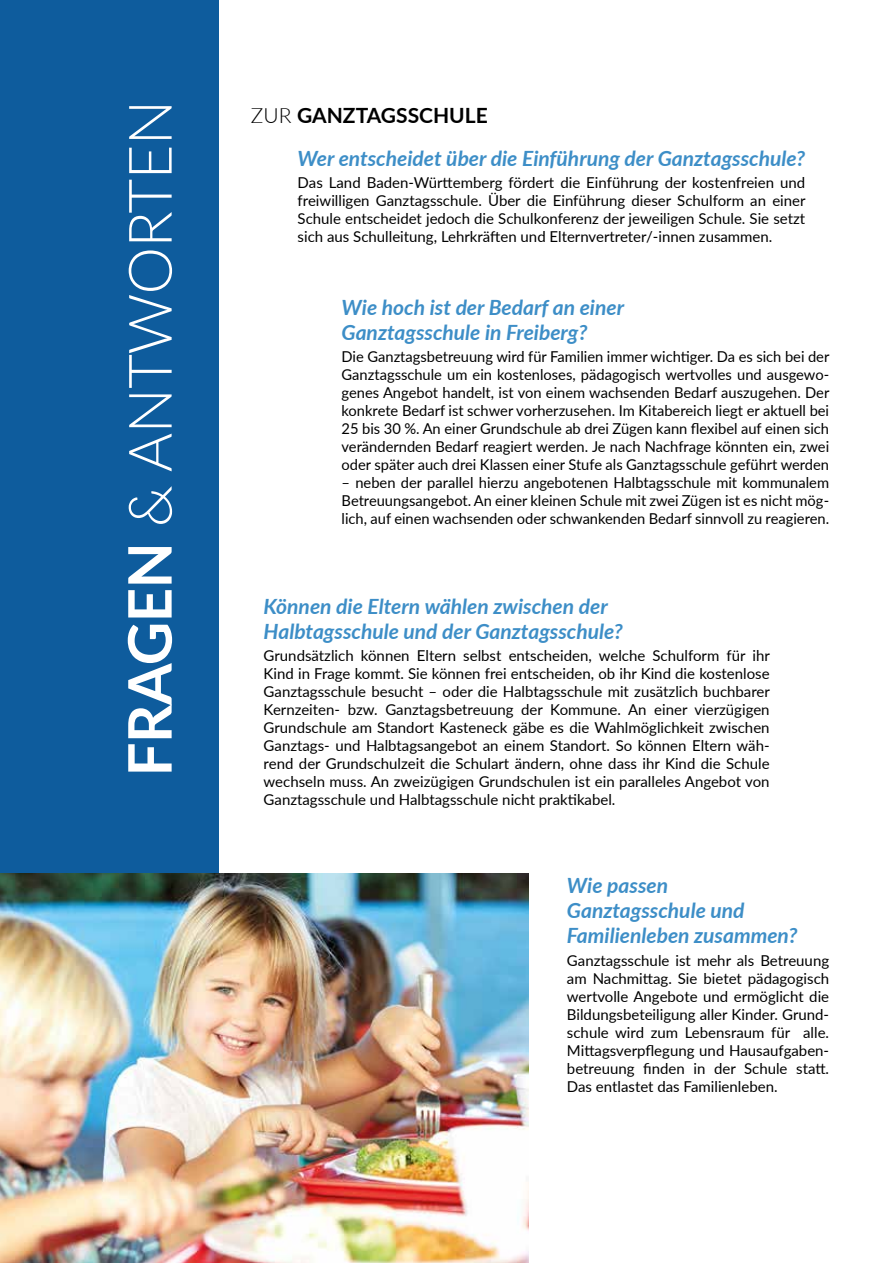
<style>
.page{position:relative;width:893px;height:1263px;background:#fff}
.page>*{position:absolute;margin:0;border:0;box-sizing:border-box;transform-origin:0 0}
.t1{font:300 60px "Lato";letter-spacing:-.01em;color:#fff}
.t2{font:italic 700 21px/25.2px "Lato";color:#3d8ec7}
.t3{font:15px/18px "Lato";color:#000;text-align:justify}
.s1{font-weight:700}
.s2{font-weight:300;font-style:normal;color:#000}
.s3{font-style:normal;color:#000}
</style>
<div class="page">
<div style="left:0;top:0;width:219px;height:1263px;background:#0e5c9d"></div>
<img style="left:0;top:873px;width:529px;height:390px">
<h1 class="t1" style="left:108px;top:776px;width:678px;rotate:-90deg"><span class="s1">FRAGEN</span> &amp; ANTWORTEN</h1>
<h2 class="t2" style="left:298px;top:93px;width:509px;line-height:42.5px;text-indent:-47px"><span class="s2">ZUR</span> <span class="s3">GANZTAGSSCHULE<br></span>Wer entscheidet über die Einführung der Ganztagsschule?</h2>
<p class="t3" style="left:298px;top:173px;width:509px">Das Land Baden-Württemberg fördert die Einführung der kostenfreien und freiwilligen Ganztagsschule. Über die Einführung dieser Schulform an einer Schule entscheidet jedoch die Schulkonferenz der jeweiligen Schule. Sie setzt sich aus Schulleitung, Lehrkräften und Elternvertreter/-innen zusammen.</p>
<h2 class="t2" style="left:342px;top:293px;width:284px">Wie hoch ist der Bedarf an einer<br>Ganztagsschule in Freiberg?</h2>
<p class="t3" style="left:342px;top:347px;width:489px">Die Ganztagsbetreuung wird für Familien immer wichtiger. Da es sich bei der Ganztagsschule um ein kostenloses, pädagogisch wertvolles und ausgewo&shy;genes Angebot handelt, ist von einem wachsenden Bedarf auszugehen. Der konkrete Bedarf ist schwer vorherzusehen. Im Kitabereich liegt er aktuell bei 25 bis 30 %. An einer Grundschule ab drei Zügen kann flexibel auf einen sich verändernden Bedarf reagiert werden. Je nach Nachfrage könnten ein, zwei oder später auch drei Klassen einer Stufe als Ganztagsschule geführt werden</p>
<p class="t3" style="left:342px;top:473px;width:489px">– neben der parallel hierzu angebotenen Halbtagsschule mit kommunalem Betreuungsangebot. An einer kleinen Schule mit zwei Zügen ist es nicht mög&shy;lich, auf einen wachsenden oder schwankenden Bedarf sinnvoll zu reagieren.</p>
<h2 class="t2" style="left:264px;top:592px;width:361px">Können die Eltern wählen zwischen der<br>Halbtagsschule und der Ganztagsschule?</h2>
<p class="t3" style="left:264px;top:646px;width:508px">Grundsätzlich können Eltern selbst entscheiden, welche Schulform für ihr Kind in Frage kommt. Sie können frei entscheiden, ob ihr Kind die kostenlose Ganztagsschule besucht – oder die Halbtagsschule mit zusätzlich buchbarer Kernzeiten- bzw. Ganztagsbetreuung der Kommune. An einer vierzügigen Grundschule am Standort Kasteneck gäbe es die Wahlmöglichkeit zwischen Ganztags- und Halbtagsangebot an einem Standort. So können Eltern wäh&shy;rend der Grundschulzeit die Schulart ändern, ohne dass ihr Kind die Schule wechseln muss. An zweizügigen Grundschulen ist ein paralleles Angebot von Ganztagsschule und Halbtagsschule nicht praktikabel.</p>
<h2 class="t2" style="left:567px;top:872px;width:232px">Wie passen<br>Ganztagsschule und<br>Familienleben zusammen?</h2>
<p class="t3" style="left:567px;top:951px;width:264px">Ganztagsschule ist mehr als Betreuung am Nachmittag. Sie bietet pädagogisch wertvolle Angebote und ermöglicht die Bildungsbeteiligung aller Kinder. Grund&shy;schule wird zum Lebensraum für alle.<br>Mittagsverpflegung und Hausaufgaben&shy;betreuung finden in der Schule statt.<br>Das entlastet das Familienleben.</p>
</div>
